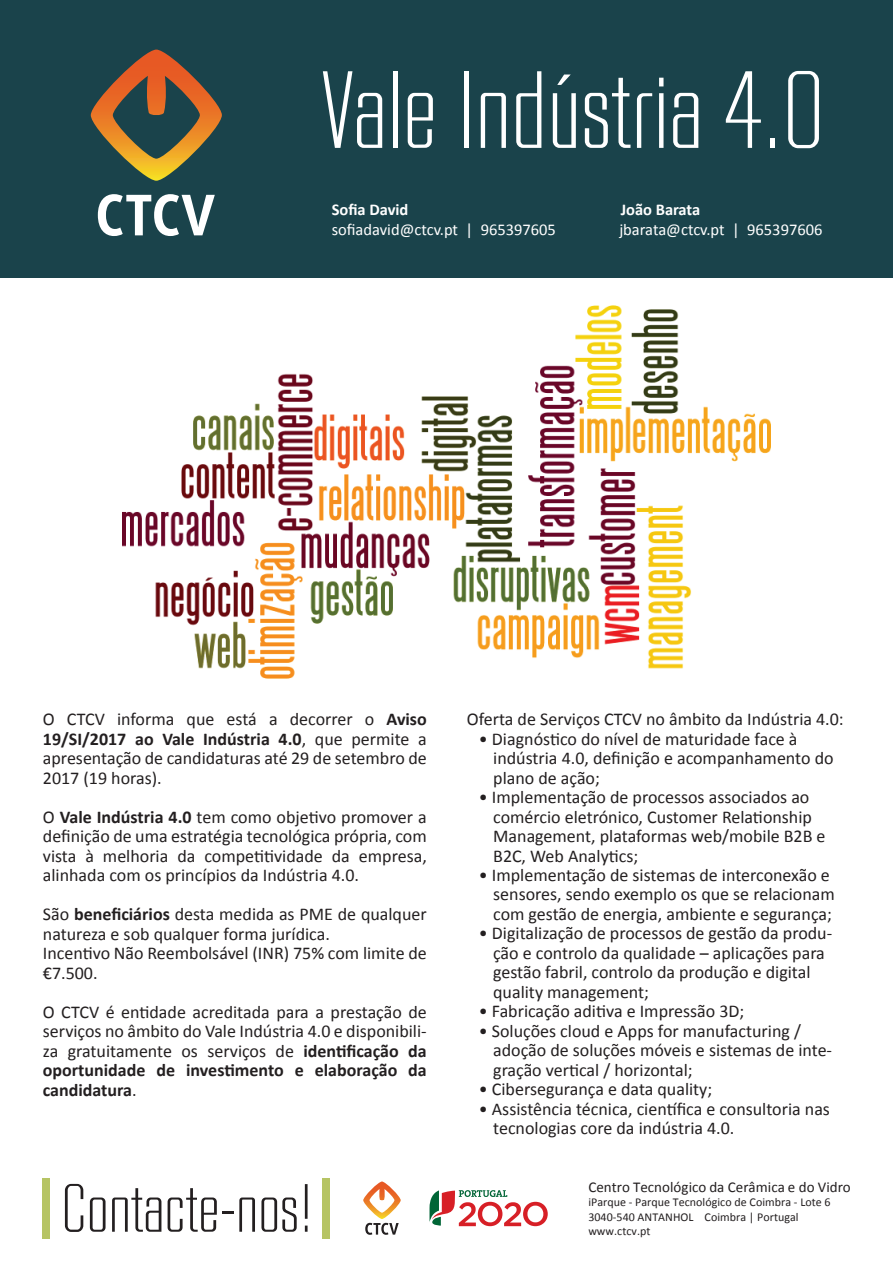
<style>
.page{position:relative;width:893px;height:1263px;background:#fff}
.page>*{position:absolute;margin:0;border:0;box-sizing:border-box;transform-origin:0 0}
.t1{font:300 108.45px "RB No 2";color:#fff}
.t2{font:300 67.5px "RB No 2";color:#231f20}
.t3{font:18px/19.5px "Calibri";color:#231f20}
.t4{font:16.5px "Calibri";color:#fff}
.t5{font:700 16.5px "Calibri";color:#fff}
.t6{font:15px "Calibri";color:#231f20}
.t7{font:12px/14.4px "Calibri";letter-spacing:.005em;color:#231f20}
.s1{font-weight:700}
</style>
<div class="page">
<div style="left:0;top:0;width:893px;height:278px;background:#1a434b"></div>
<svg style="left:91px;top:50px;width:131px;height:131px"></svg>
<svg style="left:98px;top:194px;width:117px;height:42px"></svg>
<img style="left:123px;top:305px;width:647px;height:374px">
<svg style="left:363px;top:1181px;width:38px;height:54px"></svg>
<svg style="left:429px;top:1190px;width:119px;height:36px"></svg>
<div style="left:43px;top:1178px;width:7px;height:60px;background:#b6c464"></div>
<div style="left:322px;top:1178px;width:7px;height:60px;background:#b6c464"></div>
<h1 class="t1" style="left:319px;top:52px;width:506px">Vale Indústria 4.0</h1>
<p class="t5" style="left:332px;top:199px;width:78px">Sofia David</p>
<p class="t5" style="left:621px;top:199px;width:81px">João Barata</p>
<p class="t4" style="left:332px;top:219px;width:226px">sofiadavid@ctcv.pt | 965397605</p>
<p class="t4" style="left:619px;top:219px;width:205px">jbarata@ctcv.pt | 965397606</p>
<p class="t3" style="left:43px;top:709px;width:385px;text-align:justify">O CTCV informa que está a decorrer o <span class="s1">Aviso 19/SI/2017 ao Vale Indústria 4.0</span>, que permite a apresentação de candidaturas até 29 de setembro de 2017 (19 horas).</p>
<p class="t3" style="left:43px;top:807px;width:385px;text-align:justify">O <span class="s1">Vale Indústria 4.0</span> tem como objetivo promover a definição de uma estratégia tecnológica própria, com vista à melhoria da competitividade da empresa, alinhada com os princípios da Indústria 4.0.</p>
<p class="t3" style="left:43px;top:904px;width:385px">São <span class="s1">beneficiários</span> desta medida as PME de qualquer natureza e sob qualquer forma jurídica.<br>Incentivo Não Reembolsável (INR) 75% com limite de €7.500.</p>
<p class="t3" style="left:43px;top:1002px;width:385px;text-align:justify">O CTCV é entidade acreditada para a prestação de serviços no âmbito do Vale Indústria 4.0 e disponibili&shy;za gratuitamente os serviços de <span class="s1">identificação da oportunidade de investimento e elaboração da candidatura</span>.</p>
<p class="t3" style="left:467px;top:709px;width:378px">Oferta de Serviços CTCV no âmbito da Indústria 4.0:</p>
<p class="t3" style="left:493px;top:729px;width:342px;text-indent:-14px">• Diagnóstico do nível de maturidade face à indústria 4.0, definição e acompanhamento do plano de ação;</p>
<p class="t3" style="left:493px;top:787px;width:334px;text-indent:-14px">• Implementação de processos associados ao comércio eletrónico, Customer Relationship Management, plataformas web/mobile B2B e B2C, Web Analytics;</p>
<p class="t3" style="left:493px;top:865px;width:343px;text-indent:-14px">• Implementação de sistemas de interconexão e sensores, sendo exemplo os que se relacionam com gestão de energia, ambiente e segurança;</p>
<p class="t3" style="left:493px;top:924px;width:341px;text-indent:-14px">• Digitalização de processos de gestão da produ&shy;ção e controlo da qualidade – aplicações para gestão fabril, controlo da produção e digital quality management;</p>
<p class="t3" style="left:479px;top:1002px;width:267px">• Fabricação aditiva e Impressão 3D;</p>
<p class="t3" style="left:493px;top:1021px;width:340px;text-indent:-14px">• Soluções cloud e Apps for manufacturing / adoção de soluções móveis e sistemas de inte&shy;gração vertical / horizontal;</p>
<p class="t3" style="left:479px;top:1080px;width:235px">• Cibersegurança e data quality;</p>
<p class="t3" style="left:493px;top:1099px;width:338px;text-indent:-14px">• Assistência técnica, científica e consultoria nas tecnologias core da indústria 4.0.</p>
<h2 class="t2" style="left:61px;top:1172px;width:251px">Contacte-nos!</h2>
<p class="t6" style="left:588px;top:1177px;width:264px">Centro Tecnológico da Cerâmica e do Vidro</p>
<p class="t7" style="left:588px;top:1195px;width:244px">iParque - Parque Tecnológico de Coimbra - Lote 6<br>3040-540 ANTANHOL Coimbra | Portugal www.ctcv.pt</p>
</div>
